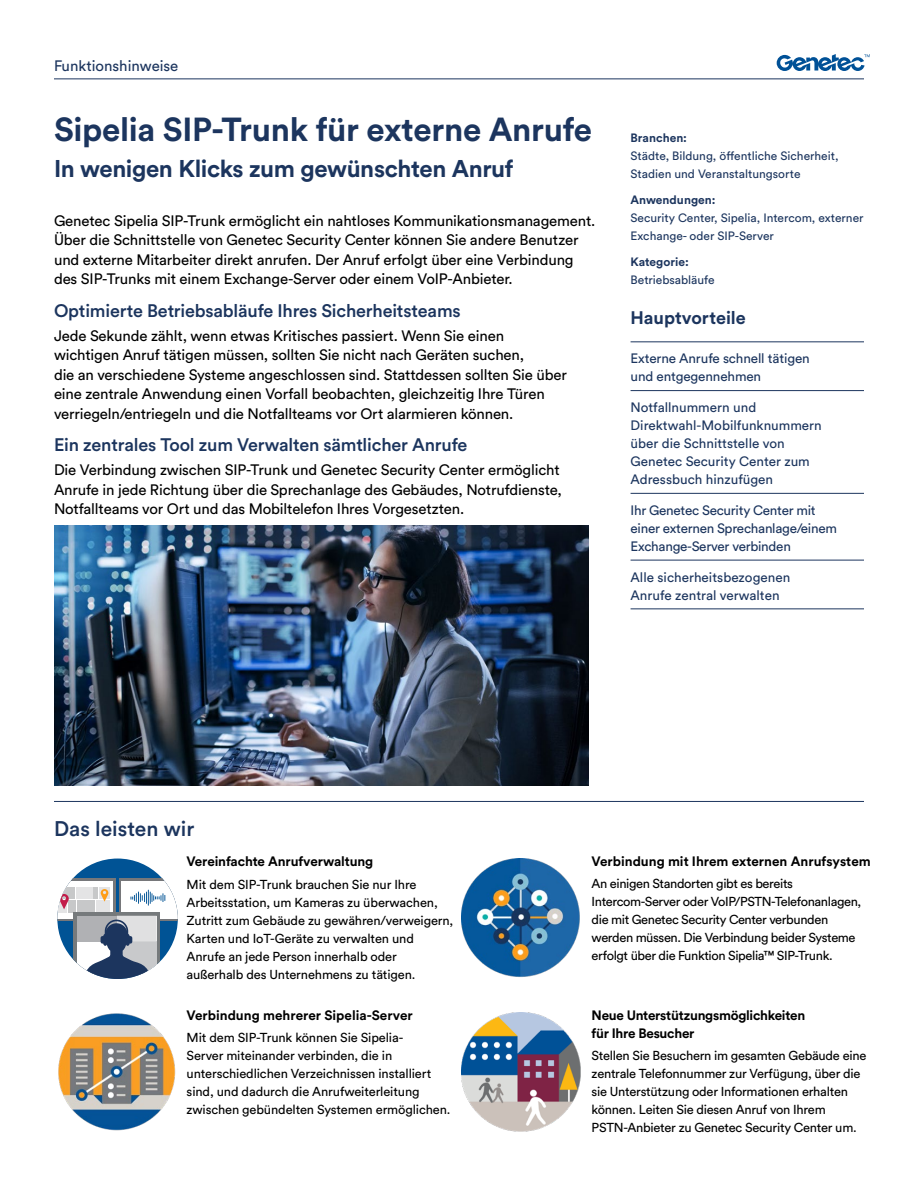
<style>
.page{position:relative;width:918px;height:1188px;background:#fff}
.page>*{position:absolute;margin:0;border:0;box-sizing:border-box;transform-origin:0 0}
.Document_Title{font:700 33px "Circular Pro";letter-spacing:-.01em;color:#1c355e}
.Intro_Title{font:700 24px "Circular Pro";letter-spacing:-.02em;color:#1c355e}
.Section_Heading_-_Ru{font:500 21px "Circular Pro";color:#1c355e}
.Heading_1{font:500 18px "Circular Pro";letter-spacing:-.01em;color:#1c355e}
.Sidebar_Heading{font:700 18px "Circular Pro";color:#1c355e}
.Body_Text_2{font:15px/19.5px "Circular Pro";letter-spacing:-.01em;color:#000}
.Body_Text{font:15px/19.5px "Circular Pro";letter-spacing:-.01em;color:#000}
.Document_Type{font:15px "Circular Pro";color:#1c355e}
.Key_benefits_List{font:13.5px/18px "Circular Pro";letter-spacing:-.005em;color:#1c355e}
.Heading_1-2{font:700 13.5px/18px "Circular Pro";letter-spacing:-.01em;color:#000}
.Body_Text_2-2{font:12.9px/18px "Circular Pro";letter-spacing:-.02em;color:#000}
.Application_Text{font:12px/18px "Circular Pro";color:#1c355e}
.s1{font-weight:700}
</style>
<div class="page">
<hr style="left:631px;top:341px;width:233px;height:1px;background:#1c355e">
<hr style="left:631px;top:390px;width:233px;height:1px;background:#1c355e">
<hr style="left:631px;top:493px;width:233px;height:1px;background:#1c355e">
<hr style="left:631px;top:560px;width:233px;height:1px;background:#1c355e">
<hr style="left:631px;top:608px;width:233px;height:1px;background:#1c355e">
<hr style="left:54px;top:78px;width:810px;height:1px;background:#1c355e">
<svg style="left:777px;top:54px;width:93px;height:17px"></svg>
<hr style="left:54px;top:801px;width:810px;height:1px;background:#1c355e">
<div style="left:57px;top:859px;width:121px;height:120px;background:#005395;border-radius:50%"></div>
<svg style="left:57px;top:878px;width:58px;height:43px"></svg>
<svg style="left:57px;top:881px;width:56px;height:38px"></svg>
<svg style="left:58px;top:888px;width:16px;height:11px"></svg>
<svg style="left:99px;top:888px;width:11px;height:11px"></svg>
<hr style="left:94px;top:888px;width:4px;height:11px;background:#c7c8c9">
<div style="left:76px;top:888px;width:16px;height:11px;background:#e4e4e5"></div>
<div style="left:69px;top:900px;width:7px;height:12px;background:#c7c8c9"></div>
<div style="left:78px;top:900px;width:17px;height:12px;background:#c7c8c9"></div>
<div style="left:58px;top:900px;width:9px;height:12px;background:#e4e4e5"></div>
<div style="left:96px;top:900px;width:14px;height:12px;background:#e4e4e5"></div>
<svg style="left:59px;top:894px;width:10px;height:15px"></svg>
<svg style="left:101px;top:889px;width:7px;height:13px"></svg>
<svg style="left:119px;top:878px;width:59px;height:43px"></svg>
<div style="left:122px;top:881px;width:56px;height:38px;background:#fff"></div>
<svg style="left:130px;top:890px;width:35px;height:16px"></svg>
<svg style="left:74px;top:912px;width:86px;height:53px"></svg>
<div style="left:77px;top:916px;width:80px;height:55px;background:#fff"></div>
<div style="left:117px;top:941px;width:40px;height:30px;background:#c8c9cb"></div>
<div style="left:117px;top:916px;width:40px;height:25px;background:#e0e0e1"></div>
<div style="left:77px;top:916px;width:40px;height:25px;background:#b0b1b4"></div>
<svg style="left:84px;top:919px;width:68px;height:60px"></svg>
<img style="left:58px;top:1013px;width:118px;height:118px">
<img style="left:461px;top:859px;width:119px;height:118px">
<img style="left:461px;top:1012px;width:120px;height:120px">
<img style="left:54px;top:526px;width:534px;height:259px">
<p class="Document_Type" style="left:54px;top:56px;width:126px">Funktionshinweise</p>
<p class="Document_Title" style="left:54px;top:107px;width:540px">Sipelia SIP-Trunk für externe Anrufe</p>
<p class="Intro_Title" style="left:54px;top:152px;width:461px">In wenigen Klicks zum gewünschten Anruf</p>
<p class="Body_Text" style="left:54px;top:210px;width:543px">Genetec Sipelia SIP-Trunk ermöglicht ein nahtloses Kommunikationsmanagement.<br>Über die Schnittstelle von Genetec Security Center können Sie andere Benutzer und externe Mitarbeiter direkt anrufen. Der Anruf erfolgt über eine Verbindung des SIP-Trunks mit einem Exchange-Server oder einem VoIP-Anbieter.</p>
<p class="Heading_1" style="left:54px;top:298px;width:408px">Optimierte Betriebsabläufe Ihres Sicherheitsteams</p>
<p class="Body_Text_2" style="left:54px;top:325px;width:514px">Jede Sekunde zählt, wenn etwas Kritisches passiert. Wenn Sie einen wichtigen Anruf tätigen müssen, sollten Sie nicht nach Geräten suchen,<br>die an verschiedene Systeme angeschlossen sind. Stattdessen sollten Sie über eine zentrale Anwendung einen Vorfall beobachten, gleichzeitig Ihre Türen verriegeln/entriegeln und die Notfallteams vor Ort alarmieren können.</p>
<p class="Heading_1" style="left:54px;top:433px;width:415px">Ein zentrales Tool zum Verwalten sämtlicher Anrufe</p>
<p class="Body_Text_2" style="left:54px;top:460px;width:509px">Die Verbindung zwischen SIP-Trunk und Genetec Security Center ermöglicht<br>Anrufe in jede Richtung über die Sprechanlage des Gebäudes, Notrufdienste,<br>Notfallteams vor Ort und das Mobiltelefon Ihres Vorgesetzten.</p>
<p class="Application_Text" style="left:631px;top:128px;width:210px"><span class="s1">Branchen:<br></span>Städte, Bildung, öffentliche Sicherheit,<br>Stadien und Veranstaltungsorte</p>
<p class="Application_Text" style="left:631px;top:190px;width:235px"><span class="s1">Anwendungen:<br></span>Security Center, Sipelia, Intercom, externer<br>Exchange- oder SIP-Server</p>
<p class="Application_Text" style="left:631px;top:252px;width:86px"><span class="s1">Kategorie:<br></span>Betriebsabläufe</p>
<p class="Sidebar_Heading" style="left:631px;top:305px;width:117px">Hauptvorteile</p>
<p class="Key_benefits_List" style="left:631px;top:349px;width:181px">Externe Anrufe schnell tätigen und entgegennehmen</p>
<p class="Key_benefits_List" style="left:631px;top:398px;width:193px">Notfallnummern und<br>Direktwahl-Mobilfunknummern über die Schnittstelle von<br>Genetec Security Center zum<br>Adressbuch hinzufügen</p>
<p class="Key_benefits_List" style="left:631px;top:501px;width:208px">Ihr Genetec Security Center mit einer externen Sprechanlage/einem<br>Exchange-Server verbinden</p>
<p class="Key_benefits_List" style="left:631px;top:567px;width:161px">Alle sicherheitsbezogenen<br>Anrufe zentral verwalten</p>
<p class="Section_Heading_-_Ru" style="left:54px;top:814px;width:142px">Das leisten wir</p>
<p class="Heading_1-2" style="left:187px;top:852px;width:188px">Vereinfachte Anrufverwaltung</p>
<p class="Body_Text_2-2" style="left:187px;top:875px;width:268px">Mit dem SIP-Trunk brauchen Sie nur Ihre Arbeitsstation, um Kameras zu überwachen, Zutritt zum Gebäude zu gewähren/verweigern, Karten und IoT-Geräte zu verwalten und Anrufe an jede Person innerhalb oder außerhalb des Unternehmens zu tätigen.</p>
<p class="Heading_1-2" style="left:187px;top:1005px;width:228px">Verbindung mehrerer Sipelia-Server</p>
<p class="Body_Text_2-2" style="left:187px;top:1028px;width:265px">Mit dem SIP-Trunk können Sie Sipelia-<br>Server miteinander verbinden, die in unterschiedlichen Verzeichnissen installiert sind, und dadurch die Anrufweiterleitung zwischen gebündelten Systemen ermöglichen.</p>
<p class="Heading_1-2" style="left:592px;top:852px;width:281px">Verbindung mit Ihrem externen Anrufsystem</p>
<p class="Body_Text_2-2" style="left:592px;top:874px;width:271px">An einigen Standorten gibt es bereits Intercom-Server oder VoIP/PSTN-Telefonanlagen, die mit Genetec Security Center verbunden werden müssen. Die Verbindung beider Systeme erfolgt über die Funktion Sipelia™ SIP-Trunk.</p>
<p class="Heading_1-2" style="left:592px;top:1005px;width:215px">Neue Unterstützungsmöglichkeiten für Ihre Besucher</p>
<p class="Body_Text_2-2" style="left:592px;top:1046px;width:276px">Stellen Sie Besuchern im gesamten Gebäude eine zentrale Telefonnummer zur Verfügung, über die sie Unterstützung oder Informationen erhalten können. Leiten Sie diesen Anruf von Ihrem PSTN-Anbieter zu Genetec Security Center um.</p>
</div>
